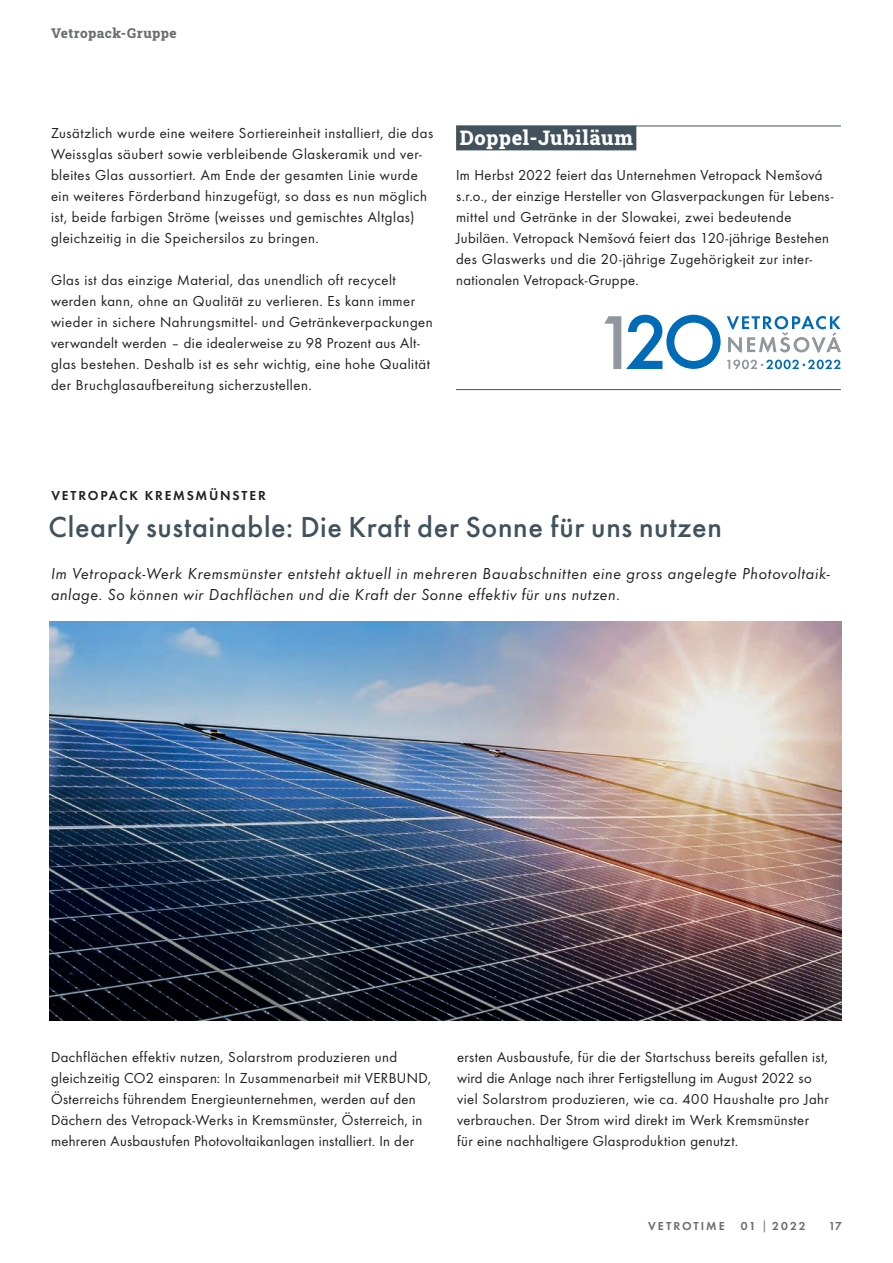
<style>
.page{position:relative;width:893px;height:1263px;background:#fff}
.page>*{position:absolute;margin:0;border:0;box-sizing:border-box;transform-origin:0 0}
.t1{font:500 30px "Futura";letter-spacing:.02em;color:#41525c}
.t2{font:800 19.95px "Roboto Slab";letter-spacing:.025em;color:#fff}
.t3{font:16.5px/21px "Futura Boo Obl";letter-spacing:.035em;color:#231f20}
.t4{font:15px/21px "Futura Boo";letter-spacing:.03em;color:#231f20}
.t5{font:13.5px "Futura Dem";letter-spacing:.135em;color:#231f20}
.t6{font:800 13.5px "Roboto Slab";letter-spacing:.035em;color:#6c6d70}
.t7{font:12px "Futura Dem";letter-spacing:.165em;color:#6c6d70}
.s1{font-family:"Futura Boo";font-size:14.4px}
</style>
<div class="page">
<img style="left:50px;top:621px;width:792px;height:399px">
<div style="left:456px;top:126px;width:180px;height:24px;background:#41525c"></div>
<hr style="left:456px;top:389px;width:385px;height:1px;background:#41525c">
<hr style="left:456px;top:126px;width:385px;height:1px;background:#41525c">
<svg style="left:604px;top:315px;width:117px;height:54px"></svg>
<svg style="left:727px;top:360px;width:113px;height:9px"></svg>
<svg style="left:727px;top:316px;width:114px;height:36px"></svg>
<p class="t6" style="left:51px;top:24px;width:127px">Vetropack-Gruppe</p>
<p class="t4" style="left:51px;top:122px;width:384px">Zusätzlich wurde eine weitere Sortiereinheit installiert, die das Weissglas säubert sowie verbleibende Glaskeramik und ver&shy;bleites Glas aussortiert. Am Ende der gesamten Linie wurde ein weiteres Förderband hinzugefügt, so dass es nun möglich ist, beide farbigen Ströme (weisses und gemischtes Altglas) gleichzeitig in die Speichersilos zu bringen.</p>
<p class="t4" style="left:51px;top:269px;width:383px">Glas ist das einzige Material, das unendlich oft recycelt werden kann, ohne an Qualität zu verlieren. Es kann immer wieder in sichere Nahrungsmittel- und Getränkeverpackungen verwandelt werden – die idealerweise zu 98 Prozent aus Alt&shy;glas bestehen. Deshalb ist es sehr wichtig, eine hohe Qualität der Bruchglasaufbereitung sicherzustellen.</p>
<h2 class="t2" style="left:460px;top:124px;width:175px">Doppel-Jubiläum</h2>
<p class="t4" style="left:456px;top:164px;width:379px">Im Herbst 2022 feiert das Unternehmen Vetropack Nemšová s.r.o., der einzige Hersteller von Glasverpackungen für Lebens&shy;mittel und Getränke in der Slowakei, zwei bedeutende Jubiläen. Vetropack Nemšová feiert das 120-jährige Bestehen des Glaswerks und die 20-jährige Zugehörigkeit zur inter&shy;nationalen Vetropack-Gruppe.</p>
<p class="t5" style="left:51px;top:487px;width:216px">VETROPACK KREMSMÜNSTER</p>
<h1 class="t1" style="left:48px;top:509px;width:675px">Clearly sustainable: Die Kraft der Sonne für uns nutzen</h1>
<p class="t3" style="left:51px;top:563px;width:780px">Im Vetropack-Werk Kremsmünster entsteht aktuell in mehreren Bauabschnitten eine gross angelegte Photovoltaik&shy;anlage. So können wir Dachflächen und die Kraft der Sonne effektiv für uns nutzen.</p>
<p class="t4" style="left:51px;top:1046px;width:382px">Dachflächen effektiv nutzen, Solarstrom produzieren und gleichzeitig CO2 einsparen: In Zusammenarbeit mit VERBUND, Österreichs führendem Energieunternehmen, werden auf den Dächern des Vetropack-Werks in Kremsmünster, Österreich, in mehreren Ausbaustufen Photovoltaikanlagen installiert. In der</p>
<p class="t4" style="left:457px;top:1046px;width:373px">ersten Ausbaustufe, für die der Startschuss bereits gefallen ist, wird die Anlage nach ihrer Fertigstellung im August 2022 so viel Solarstrom produzieren, wie ca. 400 Haushalte pro Jahr verbrauchen. Der Strom wird direkt im Werk Kremsmünster<br>für eine nachhaltigere Glasproduktion genutzt.</p>
<p class="t7" style="left:648px;top:1219px;width:78px">VETROTIME</p>
<p class="t7" style="left:741px;top:1219px;width:66px">01 <span class="s1">|</span> 2022</p>
<p class="t7" style="left:829px;top:1219px;width:15px">17</p>
</div>
